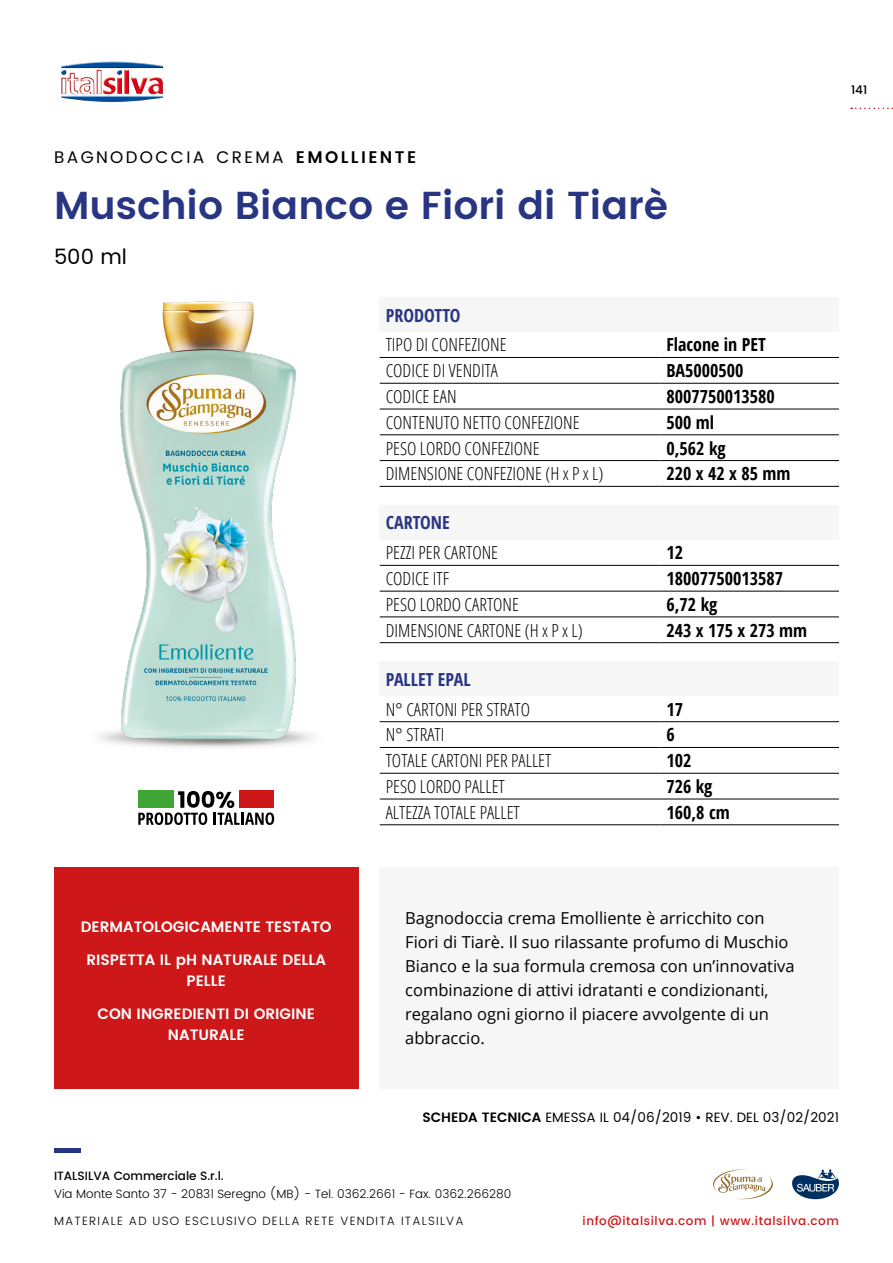
<style>
.page{position:relative;width:893px;height:1263px;background:#fff}
.page>*{position:absolute;margin:0;border:0;box-sizing:border-box;transform-origin:0 0}
.t1{font:600 39px "Poppins";color:#283583}
.t2{font:21px "Poppins";color:#000}
.t3{font:300 condensed 18px "Open Sans";color:#000}
.t4{font:700 18px "Open Sans Condensed";color:#000}
.t5{font:700 18px "Open Sans Condensed";color:#283583}
.t6{font:16.8px "Poppins";letter-spacing:.145em;color:#000}
.t7{font:16.5px/24px "Open Sans";color:#000}
.t8{font:600 15px/21px "Poppins";color:#fff;text-align:center}
.t9{font:13.5px "Poppins";color:#000}
.t10{font:300 12px "Poppins";color:#000}
.t11{font:300 12px "Poppins";letter-spacing:.1em;color:#000}
.t12{font:500 12px "Poppins";letter-spacing:.05em;color:#cd1719}
.t13{font:500 12px "Poppins";color:#000}
.s1{font-weight:600}
</style>
<div class="page">
<svg style="left:851px;top:108px;width:42px;height:1px"></svg>
<hr style="left:54px;top:1148px;width:26px;height:4px;background:#283583">
<img style="left:61px;top:61px;width:102px;height:41px">
<svg style="left:792px;top:1169px;width:47px;height:30px"></svg>
<svg style="left:713px;top:1169px;width:60px;height:31px"></svg>
<div style="left:54px;top:867px;width:304px;height:222px;background:#cd1719"></div>
<div style="left:380px;top:867px;width:459px;height:222px;background:#f6f6f6"></div>
<img style="left:98px;top:301px;width:216px;height:447px">
<div style="left:380px;top:662px;width:459px;height:34px;background:#f6f6f6"></div>
<hr style="left:380px;top:721px;width:280px;height:1px;background:#000">
<hr style="left:660px;top:721px;width:179px;height:1px;background:#000">
<hr style="left:380px;top:747px;width:280px;height:1px;background:#000">
<hr style="left:660px;top:747px;width:179px;height:1px;background:#000">
<hr style="left:380px;top:773px;width:280px;height:1px;background:#000">
<hr style="left:660px;top:773px;width:179px;height:1px;background:#000">
<hr style="left:380px;top:799px;width:280px;height:1px;background:#000">
<hr style="left:660px;top:799px;width:179px;height:1px;background:#000">
<hr style="left:380px;top:824px;width:280px;height:1px;background:#000">
<hr style="left:660px;top:824px;width:179px;height:1px;background:#000">
<div style="left:380px;top:506px;width:459px;height:34px;background:#f6f6f6"></div>
<hr style="left:380px;top:565px;width:280px;height:1px;background:#000">
<hr style="left:660px;top:565px;width:179px;height:1px;background:#000">
<hr style="left:380px;top:591px;width:280px;height:1px;background:#000">
<hr style="left:660px;top:591px;width:179px;height:1px;background:#000">
<hr style="left:380px;top:617px;width:280px;height:1px;background:#000">
<hr style="left:660px;top:617px;width:179px;height:1px;background:#000">
<hr style="left:380px;top:642px;width:280px;height:1px;background:#000">
<hr style="left:660px;top:642px;width:179px;height:1px;background:#000">
<div style="left:380px;top:298px;width:459px;height:34px;background:#f6f6f6"></div>
<hr style="left:380px;top:357px;width:280px;height:1px;background:#000">
<hr style="left:660px;top:357px;width:179px;height:1px;background:#000">
<hr style="left:380px;top:383px;width:280px;height:1px;background:#000">
<hr style="left:660px;top:383px;width:179px;height:1px;background:#000">
<hr style="left:380px;top:409px;width:280px;height:1px;background:#000">
<hr style="left:660px;top:409px;width:179px;height:1px;background:#000">
<hr style="left:380px;top:434px;width:280px;height:1px;background:#000">
<hr style="left:660px;top:434px;width:179px;height:1px;background:#000">
<hr style="left:380px;top:460px;width:280px;height:1px;background:#000">
<hr style="left:660px;top:460px;width:179px;height:1px;background:#000">
<hr style="left:380px;top:486px;width:280px;height:1px;background:#000">
<hr style="left:660px;top:486px;width:179px;height:1px;background:#000">
<svg style="left:138px;top:791px;width:136px;height:34px"></svg>
<p class="t6" style="left:54px;top:145px;width:364px">BAGNODOCCIA CREMA <span class="s1">EMOLLIENTE</span></p>
<h1 class="t1" style="left:54px;top:176px;width:616px">Muschio Bianco e Fiori di Tiarè</h1>
<p class="t2" style="left:54px;top:241px;width:74px">500 ml</p>
<p class="t5" style="left:386px;top:302px;width:76px">PRODOTTO</p>
<p class="t3" style="left:386px;top:333px;width:122px">TIPO DI CONFEZIONE</p>
<p class="t4" style="left:666px;top:332px;width:101px">Flacone in PET</p>
<p class="t3" style="left:386px;top:358px;width:114px">CODICE DI VENDITA</p>
<p class="t4" style="left:666px;top:358px;width:79px">BA5000500</p>
<p class="t3" style="left:386px;top:384px;width:72px">CODICE EAN</p>
<p class="t4" style="left:666px;top:384px;width:110px">8007750013580</p>
<p class="t3" style="left:386px;top:410px;width:195px">CONTENUTO NETTO CONFEZIONE</p>
<p class="t4" style="left:666px;top:410px;width:49px">500 ml</p>
<p class="t3" style="left:386px;top:436px;width:155px">PESO LORDO CONFEZIONE</p>
<p class="t4" style="left:666px;top:435px;width:61px">0,562 kg</p>
<p class="t3" style="left:386px;top:462px;width:219px">DIMENSIONE CONFEZIONE (H x P x L)</p>
<p class="t4" style="left:666px;top:461px;width:126px">220 x 42 x 85 mm</p>
<p class="t5" style="left:386px;top:510px;width:66px">CARTONE</p>
<p class="t3" style="left:386px;top:541px;width:114px">PEZZI PER CARTONE</p>
<p class="t4" style="left:666px;top:540px;width:18px">12</p>
<p class="t3" style="left:386px;top:566px;width:65px">CODICE ITF</p>
<p class="t4" style="left:666px;top:566px;width:118px">18007750013587</p>
<p class="t3" style="left:386px;top:592px;width:135px">PESO LORDO CARTONE</p>
<p class="t4" style="left:666px;top:592px;width:53px">6,72 kg</p>
<p class="t3" style="left:386px;top:618px;width:199px">DIMENSIONE CARTONE (H x P x L)</p>
<p class="t4" style="left:666px;top:618px;width:142px">243 x 175 x 273 mm</p>
<p class="t5" style="left:386px;top:667px;width:87px">PALLET EPAL</p>
<p class="t3" style="left:386px;top:697px;width:146px">N° CARTONI PER STRATO</p>
<p class="t4" style="left:666px;top:697px;width:18px">17</p>
<p class="t3" style="left:386px;top:723px;width:60px">N° STRATI</p>
<p class="t4" style="left:666px;top:722px;width:10px">6</p>
<p class="t3" style="left:386px;top:748px;width:167px">TOTALE CARTONI PER PALLET</p>
<p class="t4" style="left:666px;top:748px;width:27px">102</p>
<p class="t3" style="left:386px;top:774px;width:121px">PESO LORDO PALLET</p>
<p class="t4" style="left:666px;top:774px;width:48px">726 kg</p>
<p class="t3" style="left:386px;top:800px;width:136px">ALTEZZA TOTALE PALLET</p>
<p class="t4" style="left:666px;top:800px;width:65px">160,8 cm</p>
<p class="t13" style="left:851px;top:80px;width:18px">141</p>
<p class="t8" style="left:81px;top:917px;width:253px">DERMATOLOGICAMENTE TESTATO</p>
<p class="t8" style="left:86px;top:950px;width:241px">RISPETTA IL pH NATURALE DELLA<br>PELLE</p>
<p class="t8" style="left:98px;top:1004px;width:219px">CON INGREDIENTI DI ORIGINE<br>NATURALE</p>
<p class="t7" style="left:405px;top:906px;width:391px">Bagnodoccia crema Emolliente è arricchito con Fiori di Tiarè. Il suo rilassante profumo di Muschio Bianco e la sua formula cremosa con un’innovativa combinazione di attivi idratanti e condizionanti, regalano ogni giorno il piacere avvolgente di un abbraccio.</p>
<p class="t9" style="left:422px;top:1107px;width:418px"><span class="s1">SCHEDA TECNICA</span> EMESSA IL 04/06/2019 • REV. DEL 03/02/2021</p>
<p class="t13" style="left:54px;top:1167px;width:171px">ITALSILVA Commerciale S.r.l.</p>
<p class="t10" style="left:54px;top:1185px;width:459px">Via Monte Santo 37 - 20831 Seregno (MB) - Tel. 0362.2661 - Fax. 0362.266280</p>
<p class="t11" style="left:54px;top:1212px;width:411px">MATERIALE AD USO ESCLUSIVO DELLA RETE VENDITA ITALSILVA</p>
<p class="t12" style="left:583px;top:1212px;width:258px">info@italsilva.com | www.italsilva.com</p>
</div>
